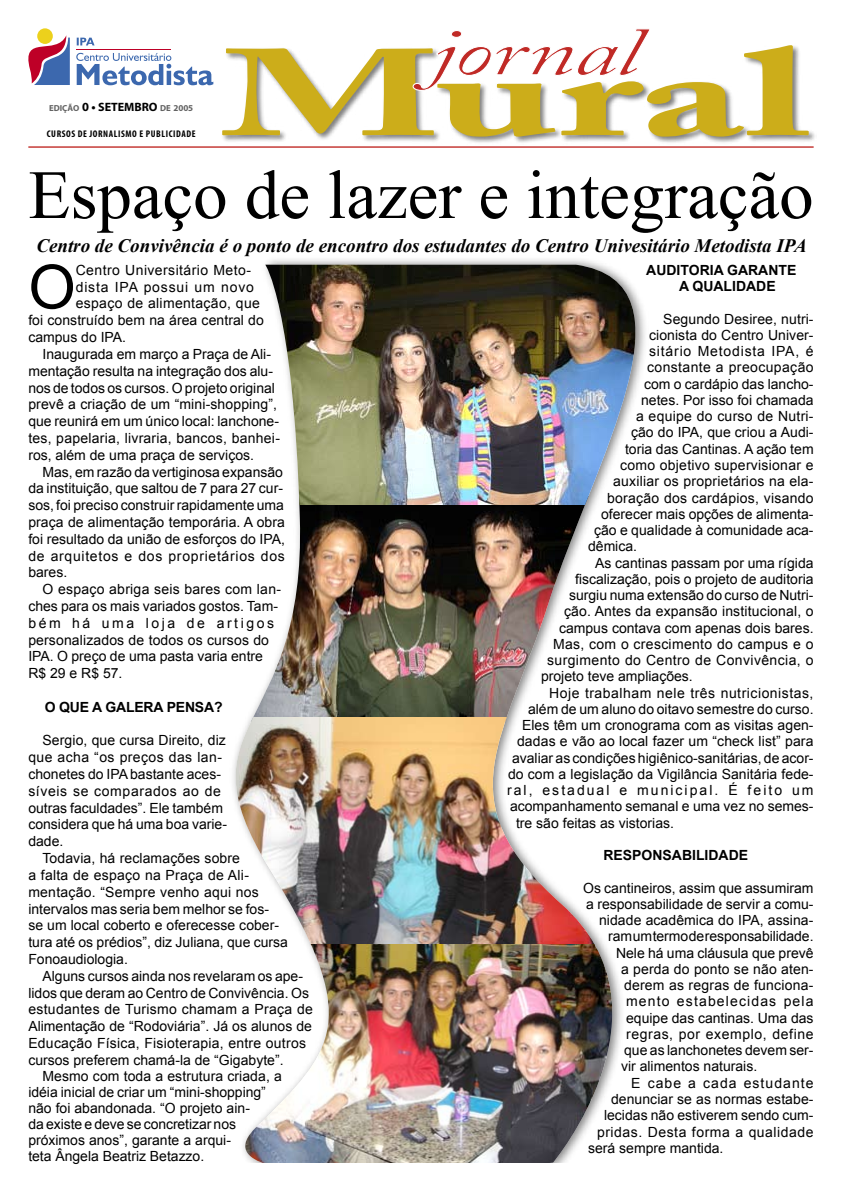
<style>
.page{position:relative;width:842px;height:1191px;background:#fff}
.page>*{position:absolute;margin:0;border:0;box-sizing:border-box;transform-origin:0 0}
.t1{font:69px "Times New Roman";color:#000}
.t2{font:60.9px "Arial";color:#000}
.t3{font:italic 700 19px "Times New Roman";color:#000}
.t4{font:14px/16.8px "Arial";color:#000}
.t5{font:14px "Arial";letter-spacing:.02em;color:#000}
.t6{font:14px "Arial";letter-spacing:.03em;color:#000}
.t7{font:700 14px/16.2px "Arial";color:#000}
.t8{font:14px "Arial";letter-spacing:.025em;color:#000}
.t9{font:14px "Arial";letter-spacing:.04em;color:#000}
.t10{font:14px "Arial";letter-spacing:.06em;color:#000}
.t11{font:14px "Arial";letter-spacing:.035em;color:#000}
.t12{font:14px "Arial";letter-spacing:.05em;color:#000}
.t13{font:14px "Arial";letter-spacing:.145em;color:#000}
.t14{font:14px "Arial";letter-spacing:.08em;color:#000}
.t15{font:14px "Arial";letter-spacing:.185em;color:#000}
.t16{font:14px "Arial";letter-spacing:.075em;color:#000}
.t17{font:700 condensed 9.7px "Myriad Pro";letter-spacing:.06em;color:#000}
.t18{font:700 8.7px "Myriad Pro";color:#636363}
.s1{font-size:12.5px;color:#000}
.s2{font-size:12.1px;color:#000}
.s3{font-size:9px}
</style>
<div class="page">
<hr style="left:28px;top:146px;width:786px;height:2px;background:#c02a26">
<svg style="left:37px;top:28px;width:16px;height:16px"></svg>
<svg style="left:28px;top:33px;width:185px;height:115px"></svg>
<hr style="left:77px;top:49px;width:94px;height:1px;background:#be0027">
<div style="left:220px;top:43px;width:596px;height:102px;background:#000;opacity:.5"></div>
<svg style="left:222px;top:45px;width:587px;height:92px"></svg>
<svg style="left:412px;top:29px;width:239px;height:62px"></svg>
<img style="left:250px;top:504px;width:340px;height:214px">
<img style="left:265px;top:265px;width:372px;height:239px">
<img style="left:233px;top:718px;width:365px;height:226px">
<img style="left:243px;top:944px;width:377px;height:219px">
<p class="t18" style="left:49px;top:102px;width:146px">EDIÇÃO <span class="s1">0 •</span> <span class="s2">SETEMBRO</span> DE <span class="s3">2005</span></p>
<p class="t17" style="left:47px;top:127px;width:150px">CURSOS DE JORNALISMO E PUBLICIDADE</p>
<h1 class="t1" style="left:28px;top:148px;width:787px">Espaço de lazer e integração</h1>
<h3 class="t3" style="left:36px;top:232px;width:772px">Centro de Convivência é o ponto de encontro dos estudantes do Centro Univesitário Metodista IPA</h3>
<h2 class="t2" style="left:28px;top:247px;width:49px">O</h2>
<p class="t6" style="left:76px;top:261px;width:177px">Centro Universitário Meto-</p>
<p class="t10" style="left:76px;top:277px;width:180px">dista IPA possui um novo</p>
<p class="t8" style="left:76px;top:294px;width:186px">espaço de alimentação, que</p>
<p class="t4" style="left:28px;top:312px;width:237px">foi construído bem na área central do</p>
<p class="t4" style="left:28px;top:329px;width:99px">campus do IPA.</p>
<p class="t4" style="left:43px;top:346px;width:230px">Inaugurada em março a Praça de Ali-</p>
<p class="t4" style="left:28px;top:362px;width:246px">mentação resulta na integração dos alu-</p>
<p class="t4" style="left:28px;top:379px;width:248px">nos de todos os cursos. O projeto original</p>
<p class="t4" style="left:28px;top:396px;width:250px">prevê a criação de um “mini-shopping”,</p>
<p class="t4" style="left:28px;top:413px;width:252px">que reunirá em um único local: lanchone-</p>
<p class="t5" style="left:28px;top:429px;width:253px">tes, papelaria, livraria, bancos, banhei-</p>
<p class="t4" style="left:28px;top:446px;width:227px">ros, além de uma praça de serviços.</p>
<p class="t4" style="left:43px;top:463px;width:242px">Mas, em razão da vertiginosa expansão</p>
<p class="t4" style="left:28px;top:480px;width:256px">da instituição, que saltou de 7 para 27 cur-</p>
<p class="t4" style="left:28px;top:497px;width:257px">sos, foi preciso construir rapidamente uma</p>
<p class="t4" style="left:28px;top:514px;width:258px">praça de alimentação temporária. A obra</p>
<p class="t4" style="left:28px;top:530px;width:258px">foi resultado da união de esforços do IPA,</p>
<p class="t12" style="left:28px;top:546px;width:258px">de arquitetos e dos proprietários dos</p>
<p class="t4" style="left:28px;top:564px;width:40px">bares.</p>
<p class="t5" style="left:43px;top:580px;width:240px">O espaço abriga seis bares com lan-</p>
<p class="t4" style="left:28px;top:598px;width:251px">ches para os mais variados gostos. Tam-</p>
<p class="t15" style="left:28px;top:613px;width:247px">bém há uma loja de artigos</p>
<p class="t4" style="left:28px;top:631px;width:242px">personalizados de todos os cursos do</p>
<p class="t4" style="left:28px;top:648px;width:236px">IPA. O preço de uma pasta varia entre</p>
<p class="t4" style="left:28px;top:665px;width:96px">R$ 29 e R$ 57.</p>
<p class="t7" style="left:45px;top:699px;width:179px">O QUE A GALERA PENSA?</p>
<p class="t4" style="left:28px;top:732px;width:200px;text-indent:14px">Sergio, que cursa Direito, diz que acha “os preços das lan&shy;chonetes do IPA bastante aces&shy;síveis se comparados ao de outras faculdades”. Ele também considera que há uma boa varie&shy;dade.</p>
<p class="t4" style="left:28px;top:850px;width:261px;text-indent:14px">Todavia, há reclamações sobre<br>a falta de espaço na Praça de Ali&shy;mentação. “Sempre venho aqui nos intervalos mas seria bem melhor se fos-<br>se um local coberto e oferecesse cober&shy;tura até os prédios”, diz Juliana, que cursa Fonoaudiologia.</p>
<p class="t4" style="left:43px;top:967px;width:262px">Alguns cursos ainda nos revelaram os ape-</p>
<p class="t4" style="left:28px;top:984px;width:282px">lidos que deram ao Centro de Convivência. Os</p>
<p class="t8" style="left:28px;top:1000px;width:286px">estudantes de Turismo chamam a Praça de</p>
<p class="t4" style="left:28px;top:1018px;width:285px">Alimentação de “Rodoviária”. Já os alunos de</p>
<p class="t5" style="left:28px;top:1033px;width:279px">Educação Física, Fisioterapia, entre outros</p>
<p class="t4" style="left:28px;top:1051px;width:257px">cursos preferem chamá-la de “Gigabyte”.</p>
<p class="t4" style="left:43px;top:1067px;width:241px">Mesmo com toda a estrutura criada, a</p>
<p class="t4" style="left:28px;top:1083px;width:239px">idéia inicial de criar um “mini-shopping”</p>
<p class="t4" style="left:28px;top:1099px;width:223px">não foi abandonada. “O projeto ain-</p>
<p class="t4" style="left:28px;top:1115px;width:209px">da existe e deve se concretizar nos</p>
<p class="t4" style="left:28px;top:1131px;width:204px">próximos anos”, garante a arqui-</p>
<p class="t4" style="left:28px;top:1147px;width:177px">teta Ângela Beatriz Betazzo.</p>
<p class="t7" style="left:679px;top:262px;width:119px;text-indent:-33px">AUDITORIA GARANTE<br>A QUALIDADE</p>
<p class="t4" style="left:663px;top:310px;width:152px">Segundo Desiree, nutri-</p>
<p class="t4" style="left:649px;top:327px;width:166px">cionista do Centro Univer-</p>
<p class="t10" style="left:649px;top:342px;width:166px">sitário Metodista IPA, é</p>
<p class="t6" style="left:647px;top:358px;width:168px">constante a preocupação</p>
<p class="t4" style="left:644px;top:375px;width:171px">com o cardápio das lancho-</p>
<p class="t4" style="left:641px;top:392px;width:174px">netes. Por isso foi chamada</p>
<p class="t5" style="left:636px;top:407px;width:179px">a equipe do curso de Nutri-</p>
<p class="t4" style="left:631px;top:424px;width:184px">ção do IPA, que criou a Audi-</p>
<p class="t4" style="left:625px;top:440px;width:190px">toria das Cantinas. A ação tem</p>
<p class="t5" style="left:620px;top:456px;width:195px">como objetivo supervisionar e</p>
<p class="t5" style="left:613px;top:472px;width:202px">auxiliar os proprietários na ela-</p>
<p class="t5" style="left:607px;top:488px;width:208px">boração dos cardápios, visando</p>
<p class="t4" style="left:601px;top:505px;width:214px">oferecer mais opções de alimenta-</p>
<p class="t4" style="left:594px;top:522px;width:221px">ção e qualidade à comunidade aca-</p>
<p class="t4" style="left:588px;top:538px;width:51px">dêmica.</p>
<p class="t4" style="left:595px;top:554px;width:220px">As cantinas passam por uma rígida</p>
<p class="t4" style="left:575px;top:570px;width:240px">fiscalização, pois o projeto de auditoria</p>
<p class="t4" style="left:569px;top:587px;width:246px">surgiu numa extensão do curso de Nutri-</p>
<p class="t4" style="left:564px;top:603px;width:251px">ção. Antes da expansão institucional, o</p>
<p class="t4" style="left:559px;top:619px;width:256px">campus contava com apenas dois bares.</p>
<p class="t5" style="left:553px;top:634px;width:262px">Mas, com o crescimento do campus e o</p>
<p class="t6" style="left:547px;top:651px;width:268px">surgimento do Centro de Convivência, o</p>
<p class="t4" style="left:541px;top:668px;width:153px">projeto teve ampliações.</p>
<p class="t11" style="left:549px;top:683px;width:266px">Hoje trabalham nele três nutricionistas,</p>
<p class="t4" style="left:528px;top:700px;width:287px">além de um aluno do oitavo semestre do curso.</p>
<p class="t4" style="left:522px;top:717px;width:293px">Eles têm um cronograma com as visitas agen-</p>
<p class="t4" style="left:517px;top:733px;width:298px">dadas e vão ao local fazer um “check list” para</p>
<p class="t4" style="left:512px;top:749px;width:303px">avaliar as condições higiênico-sanitárias, de acor-</p>
<p class="t4" style="left:508px;top:765px;width:307px">do com a legislação da Vigilância Sanitária fede-</p>
<p class="t13" style="left:507px;top:781px;width:308px">ral, estadual e municipal. É feito um</p>
<p class="t4" style="left:510px;top:798px;width:305px">acompanhamento semanal e uma vez no semes-</p>
<p class="t4" style="left:516px;top:814px;width:159px">tre são feitas as vistorias.</p>
<p class="t7" style="left:603px;top:847px;width:146px">RESPONSABILIDADE</p>
<p class="t4" style="left:583px;top:879px;width:232px">Os cantineiros, assim que assumiram</p>
<p class="t4" style="left:586px;top:895px;width:229px">a responsabilidade de servir a comu-</p>
<p class="t4" style="left:599px;top:912px;width:216px">nidade acadêmica do IPA, assina-</p>
<p class="t4" style="left:608px;top:928px;width:207px">ram um termo de responsabilidade.</p>
<p class="t4" style="left:616px;top:944px;width:199px">Nele há uma cláusula que prevê</p>
<p class="t4" style="left:621px;top:960px;width:194px">a perda do ponto se não aten-</p>
<p class="t4" style="left:624px;top:977px;width:191px">derem as regras de funciona-</p>
<p class="t14" style="left:626px;top:992px;width:189px">mento estabelecidas pela</p>
<p class="t4" style="left:626px;top:1009px;width:189px">equipe das cantinas. Uma das</p>
<p class="t9" style="left:626px;top:1024px;width:189px">regras, por exemplo, define</p>
<p class="t4" style="left:624px;top:1042px;width:191px">que as lanchonetes devem ser-</p>
<p class="t4" style="left:621px;top:1058px;width:138px">vir alimentos naturais.</p>
<p class="t16" style="left:631px;top:1073px;width:184px">E cabe a cada estudante</p>
<p class="t4" style="left:611px;top:1090px;width:204px">denunciar se as normas estabe-</p>
<p class="t4" style="left:604px;top:1107px;width:211px">lecidas não estiverem sendo cum-</p>
<p class="t9" style="left:597px;top:1122px;width:218px">pridas. Desta forma a qualidade</p>
<p class="t4" style="left:588px;top:1139px;width:137px">será sempre mantida.</p>
</div>
